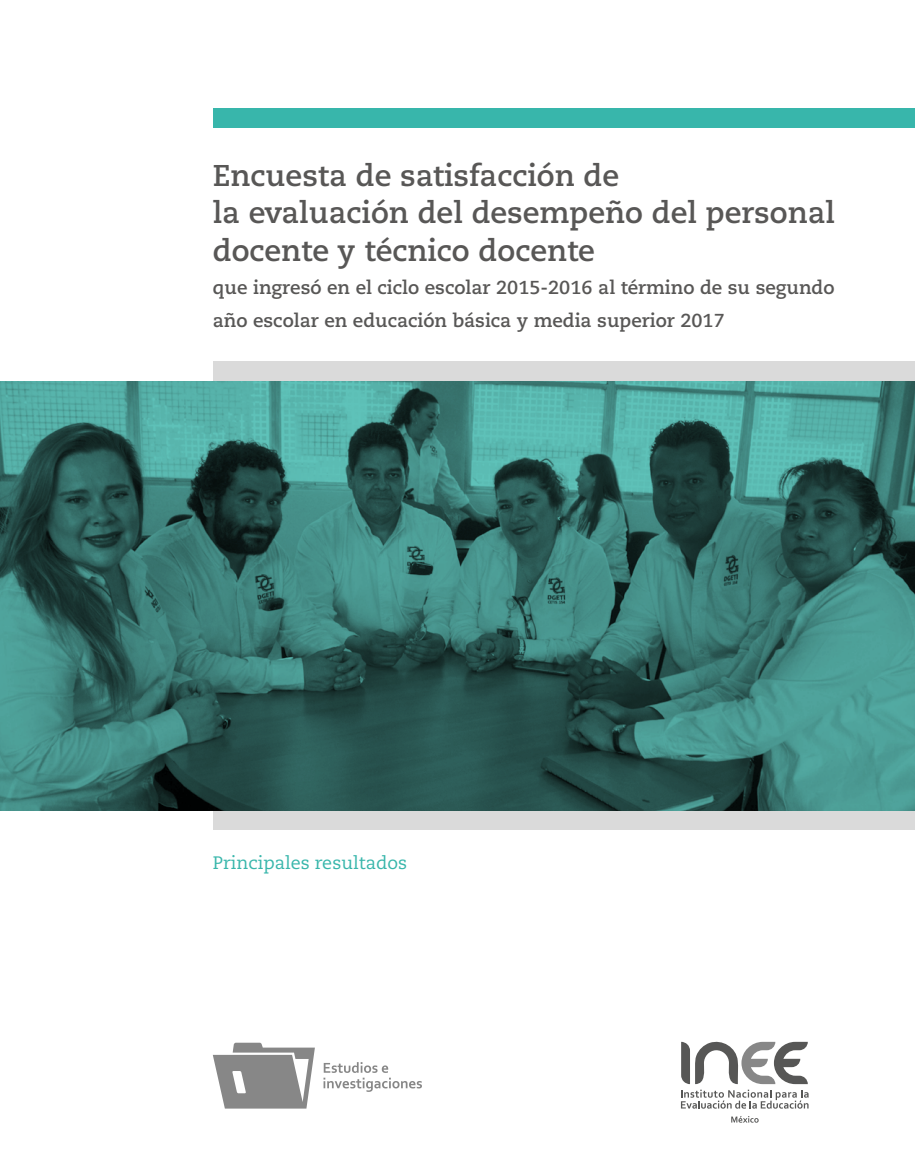
<style>
.page{position:relative;width:915px;height:1170px;background:#fff}
.page>*{position:absolute;margin:0;border:0;box-sizing:border-box;transform-origin:0 0}
.t1{font:700 30px/37.5px "Caecilia LT Std";color:#585756}
.t2{font:700 18.75px/33px "Caecilia LT Std";color:#585756}
.t3{font:18px "Caecilia LT Std";color:#38b6ab}
</style>
<div class="page">
<div style="left:213px;top:362px;width:701px;height:468px;background:#dadada"></div>
<div style="left:213px;top:108px;width:701px;height:20px;background:#38b6ab"></div>
<svg style="left:323px;top:1062px;width:99px;height:29px"></svg>
<svg style="left:213px;top:1042px;width:102px;height:66px"></svg>
<svg style="left:681px;top:1041px;width:126px;height:42px"></svg>
<svg style="left:680px;top:1089px;width:128px;height:19px"></svg>
<svg style="left:731px;top:1116px;width:27px;height:6px"></svg>
<svg style="left:0;top:381px;width:914px;height:429px;background:#38756f"></svg>
<h1 class="t1" style="left:213px;top:157px;width:623px">Encuesta de satisfacción de<br>la evaluación del desempeño del personal docente y técnico docente</h1>
<p class="t2" style="left:213px;top:271px;width:623px">que ingresó en el ciclo escolar 2015-2016 al término de su segundo año escolar en educación básica y media superior 2017</p>
<p class="t3" style="left:213px;top:852px;width:196px">Principales resultados</p>
</div>
